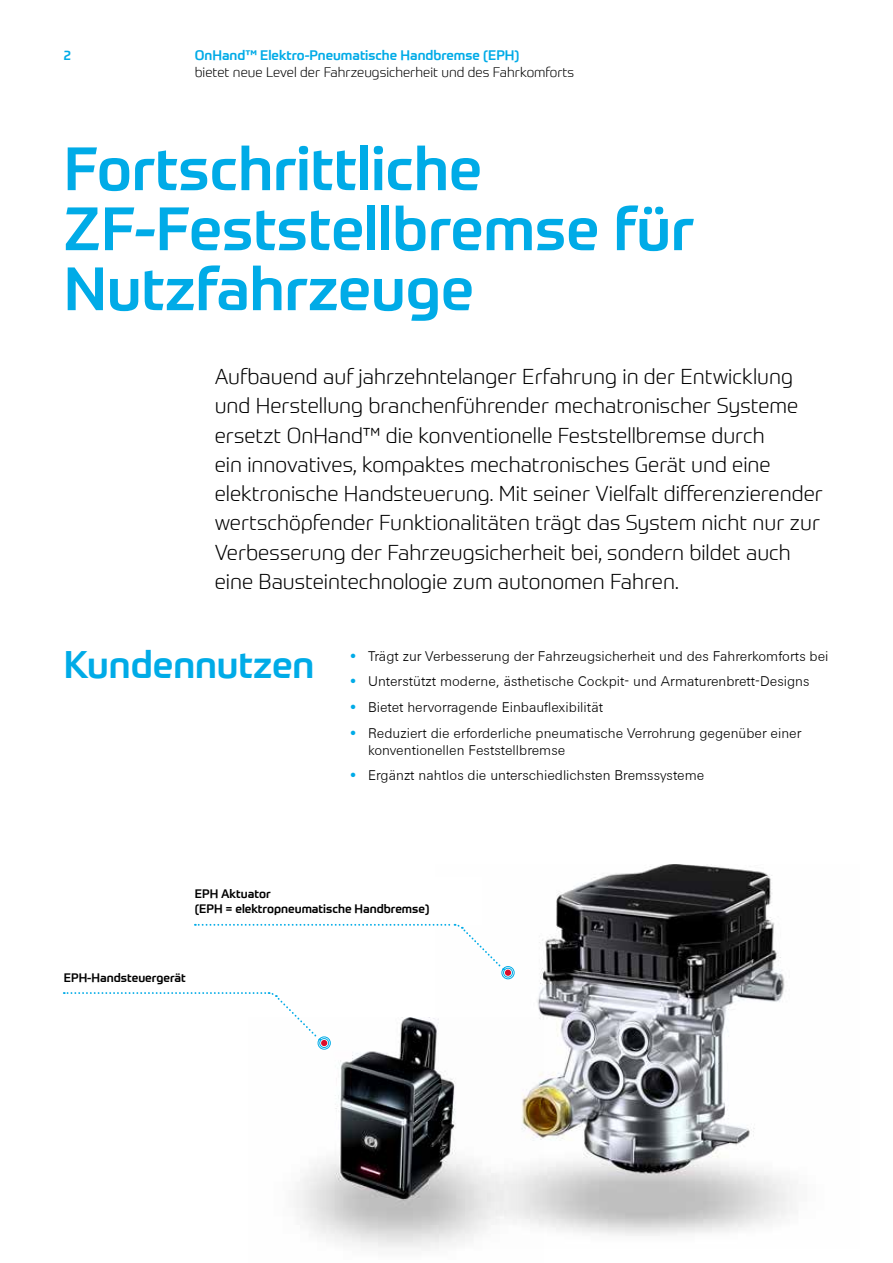
<style>
.page{position:relative;width:893px;height:1263px;background:#fff}
.page>*{position:absolute;margin:0;border:0;box-sizing:border-box;transform-origin:0 0}
.t1{font:500 60px/60px "ZF Prometo";color:#00abe7}
.t2{font:500 37.5px "ZF Prometo";color:#00abe7}
.t3{font:300 21px/29.2px "ZF Prometo";color:#000}
.t4{font:300 14.25px/17.1px "ZF Sans";color:#000}
.t5{font:300 13.5px "ZF Prometo";color:#000}
.t6{font:500 13.5px "ZF Prometo";color:#00abe7}
.t7{font:500 12px/14.4px "ZF Prometo";color:#000}
.s1{font-weight:500;color:#00abe7}
</style>
<div class="page">
<img style="left:296px;top:1017px;width:140px;height:232px">
<img style="left:436px;top:864px;width:357px;height:384px">
<div style="left:195px;top:877px;width:287px;height:48px;background:#fff"></div>
<svg style="left:195px;top:923px;width:320px;height:56px"></svg>
<svg style="left:64px;top:992px;width:267px;height:58px"></svg>
<p class="t6" style="left:64px;top:47px;width:9px">2</p>
<p class="t6" style="left:195px;top:47px;width:326px">OnHand™ Elektro-Pneumatische Handbremse (EPH)</p>
<p class="t5" style="left:195px;top:64px;width:381px">bietet neue Level der Fahrzeugsicherheit und des Fahrkomforts</p>
<h1 class="t1" style="left:64px;top:138px;width:632px">Fortschrittliche<br>ZF-Feststellbremse für<br>Nutzfahrzeuge</h1>
<p class="t3" style="left:215px;top:362px;width:610px">Aufbauend auf jahrzehntelanger Erfahrung in der Entwicklung und Herstellung branchenführender mechatronischer Systeme ersetzt OnHand™ die konventionelle Feststellbremse durch<br>ein innovatives, kompaktes mechatronisches Gerät und eine elektronische Handsteuerung. Mit seiner Vielfalt differenzierender wertschöpfender Funktionalitäten trägt das System nicht nur zur Verbesserung der Fahrzeugsicherheit bei, sondern bildet auch eine Bausteintechnologie zum autonomen Fahren.</p>
<h2 class="t2" style="left:64px;top:641px;width:252px">Kundennutzen</h2>
<p class="t4" style="left:349px;top:648px;width:481px"><span class="s1">•</span> Trägt zur Verbesserung der Fahrzeugsicherheit und des Fahrerkomforts bei</p>
<p class="t4" style="left:349px;top:673px;width:462px"><span class="s1">•</span> Unterstützt moderne, ästhetische Cockpit- und Armaturenbrett-Designs</p>
<p class="t4" style="left:349px;top:699px;width:256px"><span class="s1">•</span> Bietet hervorragende Einbauflexibilität</p>
<p class="t4" style="left:368px;top:724px;width:435px;text-indent:-19px"><span class="s1">•</span> Reduziert die erforderliche pneumatische Verrohrung gegenüber einer konventionellen Feststellbremse</p>
<p class="t4" style="left:349px;top:767px;width:357px"><span class="s1">•</span> Ergänzt nahtlos die unterschiedlichsten Bremssysteme</p>
<p class="t7" style="left:195px;top:887px;width:236px">EPH Aktuator<br>(EPH = elektropneumatische Handbremse)</p>
<p class="t7" style="left:64px;top:971px;width:124px">EPH-Handsteuergerät</p>
</div>
